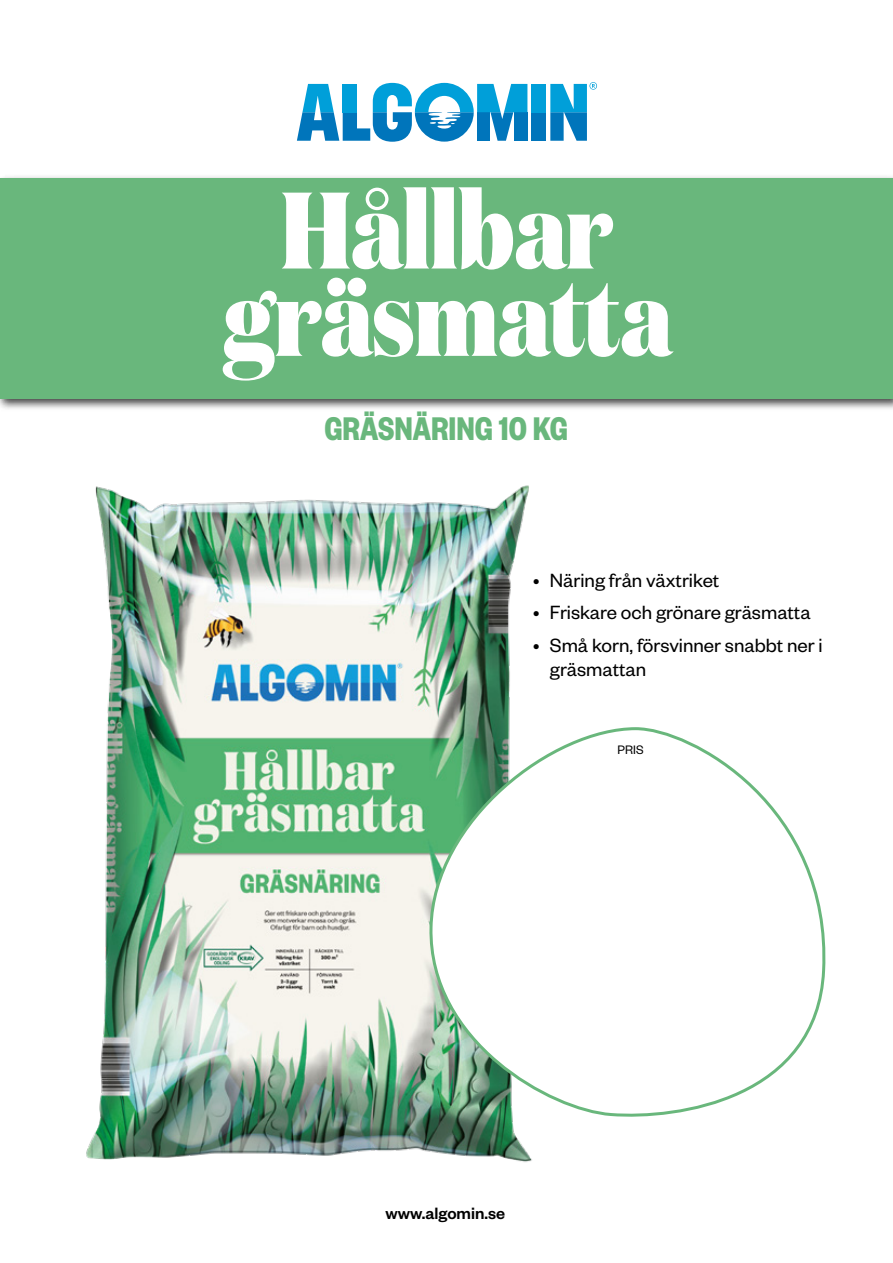
<style>
.page{position:relative;width:893px;height:1263px;background:#fff}
.page>*{position:absolute;margin:0;border:0;box-sizing:border-box;transform-origin:0 0}
.t1{font:800 108.45px/87.3px "Domaine Disp Cond";color:#fff;text-align:center}
.t2{font:700 36px "Founders Grotesk Cond";color:#69b77c;scale:.93 1}
.t3{font:21px/24px "Founders Grotesk";color:#000}
.t4{font:500 18px "Founders Grotesk";color:#000}
.t5{font:13.5px "Founders Grotesk";color:#000}
</style>
<div class="page">
<div style="left:0;top:175px;width:893px;height:237px;background:#000;opacity:.75"></div>
<div style="left:0;top:179px;width:892px;height:220px;background:#69b77c"></div>
<img style="left:86px;top:485px;width:446px;height:677px">
<div style="left:532px;top:112px;width:14px;height:29px;background:#0075bb"></div>
<svg style="left:550px;top:82px;width:47px;height:59px"></svg>
<div style="left:532px;top:84px;width:14px;height:28px;background:#009fd9"></div>
<svg style="left:297px;top:83px;width:230px;height:59px"></svg>
<svg style="left:429px;top:726px;width:397px;height:393px"></svg>
<h1 class="t1" style="left:223px;top:187px;width:451px">Hållbar gräsmatta</h1>
<h2 class="t2" style="left:324px;top:406px;width:263px">GRÄSNÄRING 10 KG</h2>
<p class="t3" style="left:533px;top:567px;width:188px">• Näring från växtriket</p>
<p class="t3" style="left:533px;top:599px;width:279px">• Friskare och grönare gräsmatta</p>
<p class="t3" style="left:550px;top:632px;width:274px;text-indent:-17px">• Små korn, försvinner snabbt ner i gräsmattan</p>
<p class="t5" style="left:618px;top:741px;width:27px">PRIS</p>
<p class="t4" style="left:386px;top:1202px;width:121px">www.algomin.se</p>
</div>
